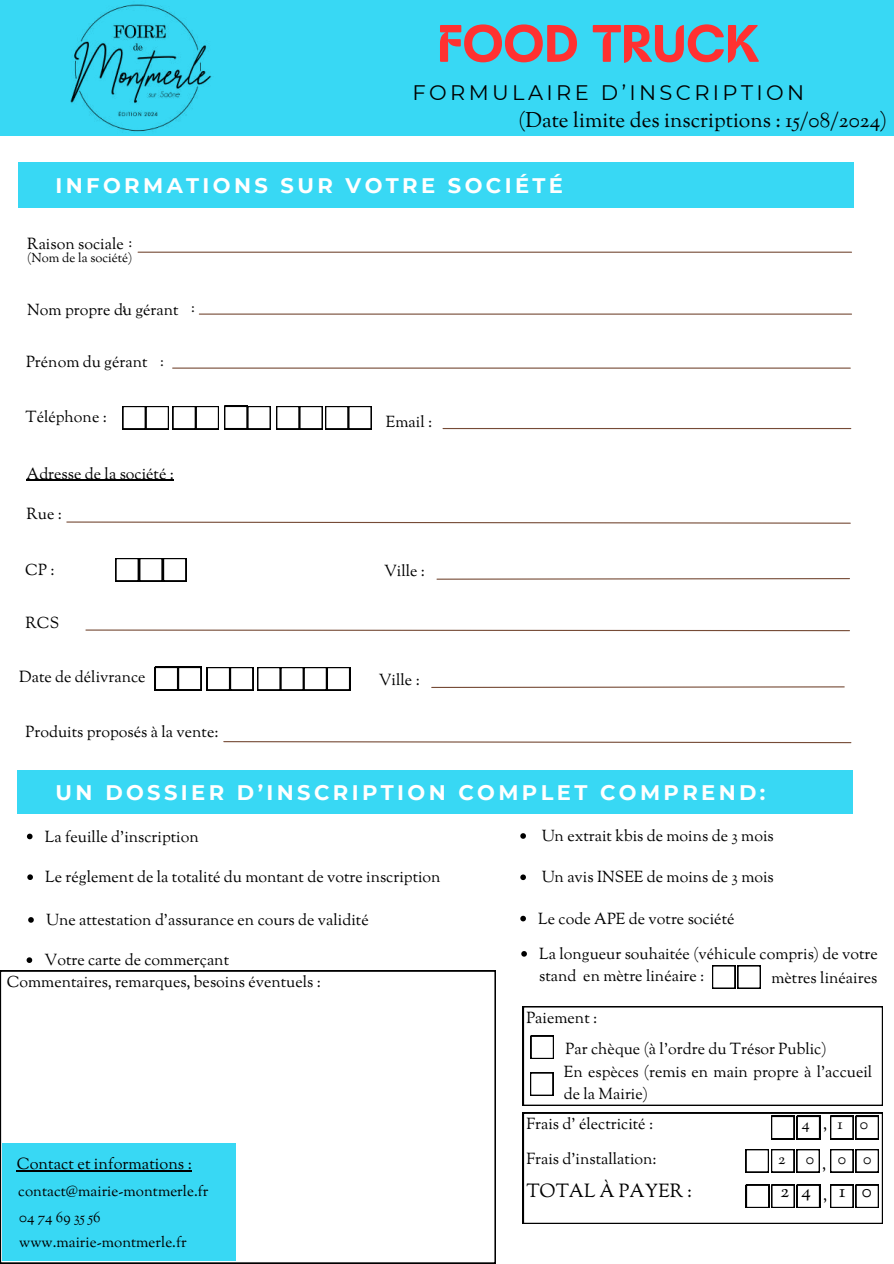
<style>
.page{position:relative;width:894px;height:1264px;background:#fff}
.page>*{position:absolute;margin:0;border:0;box-sizing:border-box;transform-origin:0 0}
.t1{font:700 54.15px "Batangas";color:#ff3131}
.t2{font:700 21px "Montserrat";letter-spacing:.16em;color:#fff}
.t3{font:21px "Sorts Mill Goudy";color:#000}
.t4{font:21px "Montserrat";letter-spacing:.16em;color:#000}
.t5{font:18.9px "Sorts Mill Goudy";color:#000}
.t6{font:16.2px "Sorts Mill Goudy";color:#000}
.t7{font:15.9px/22.5px "Sorts Mill Goudy";color:#000}
.t8{font:15px/26.4px "Sorts Mill Goudy";color:#000}
.t9{font:14.7px "Sorts Mill Goudy";color:#000}
.t10{font:12.9px "Sorts Mill Goudy";color:#000}
.s1{font-size:14.7px}
</style>
<div class="page">
<div style="left:18px;top:770px;width:835px;height:43px;background:#38d8f4"></div>
<svg style="left:0;top:970px;width:495px;height:293px"></svg>
<div style="left:2px;top:1143px;width:234px;height:117px;background:#38d8f4"></div>
<div style="left:0;top:0;width:893px;height:135px;background:#38d8f4"></div>
<svg style="left:85px;top:629px;width:765px;height:2px;background:#b39c90"></svg>
<hr style="left:199px;top:313px;width:652px;height:2px;background:#764b36">
<svg style="left:122px;top:406px;width:148px;height:23px"></svg>
<hr style="left:443px;top:428px;width:407px;height:1px;background:#764b36">
<svg style="left:66px;top:521px;width:785px;height:3px"></svg>
<svg style="left:436px;top:578px;width:414px;height:2px"></svg>
<svg style="left:115px;top:558px;width:71px;height:23px"></svg>
<svg style="left:155px;top:667px;width:46px;height:23px"></svg>
<svg style="left:207px;top:667px;width:143px;height:23px"></svg>
<svg style="left:431px;top:686px;width:414px;height:2px"></svg>
<div style="left:18px;top:162px;width:835px;height:46px;background:#38d8f4"></div>
<svg style="left:523px;top:1112px;width:359px;height:111px"></svg>
<svg style="left:223px;top:741px;width:628px;height:2px"></svg>
<hr style="left:138px;top:252px;width:713px;height:1px;background:#764b36">
<hr style="left:173px;top:367px;width:677px;height:1px;background:#764b36">
<img style="left:60px;top:4px;width:156px;height:132px">
<svg style="left:523px;top:1006px;width:359px;height:99px"></svg>
<svg style="left:521px;top:951px;width:5px;height:5px"></svg>
<svg style="left:712px;top:965px;width:48px;height:23px"></svg>
<svg style="left:27px;top:833px;width:6px;height:6px"></svg>
<hr style="left:17px;top:1170px;width:175px;height:1px;background:#000">
<hr style="left:26px;top:480px;width:148px;height:1px;background:#000">
<svg style="left:27px;top:874px;width:6px;height:6px"></svg>
<svg style="left:520px;top:833px;width:6px;height:5px"></svg>
<svg style="left:520px;top:874px;width:6px;height:6px"></svg>
<svg style="left:520px;top:915px;width:6px;height:6px"></svg>
<svg style="left:28px;top:917px;width:6px;height:5px"></svg>
<svg style="left:27px;top:957px;width:5px;height:6px"></svg>
<svg style="left:276px;top:406px;width:95px;height:23px"></svg>
<h1 class="t1" style="left:437px;top:11px;width:323px">FOOD TRUCK</h1>
<h2 class="t4" style="left:412px;top:79px;width:393px">FORMULAIRE D’INSCRIPTION</h2>
<h2 class="t3" style="left:518px;top:107px;width:370px">(Date limite des inscriptions : 15/08/2024)</h2>
<h2 class="t2" style="left:56px;top:172px;width:509px">INFORMATIONS SUR VOTRE SOCIÉTÉ</h2>
<p class="t7" style="left:27px;top:234px;width:106px">Raison sociale <span class="s1">:</span></p>
<p class="t10" style="left:27px;top:249px;width:107px">(Nom de la société)</p>
<p class="t7" style="left:27px;top:299px;width:153px">Nom propre du gérant</p>
<p class="t7" style="left:26px;top:352px;width:123px">Prénom du gérant</p>
<p class="t9" style="left:122px;top:298px;width:5px">:</p>
<p class="t9" style="left:160px;top:351px;width:5px">:</p>
<p class="t9" style="left:191px;top:297px;width:5px">:</p>
<p class="t7" style="left:26px;top:407px;width:83px">Téléphone :</p>
<p class="t7" style="left:26px;top:463px;width:149px">Adresse de la société :</p>
<p class="t7" style="left:26px;top:504px;width:37px">Rue :</p>
<p class="t7" style="left:386px;top:411px;width:48px">Email :</p>
<p class="t7" style="left:25px;top:560px;width:31px">CP:</p>
<p class="t7" style="left:384px;top:560px;width:42px">Ville :</p>
<p class="t7" style="left:26px;top:613px;width:35px">RCS</p>
<p class="t7" style="left:19px;top:667px;width:128px">Date de délivrance</p>
<p class="t7" style="left:26px;top:722px;width:194px">Produits proposés à la vente:</p>
<p class="t7" style="left:378px;top:670px;width:42px">Ville :</p>
<h2 class="t2" style="left:56px;top:779px;width:711px">UN DOSSIER D’INSCRIPTION COMPLET COMPREND:</h2>
<p class="t7" style="left:45px;top:826px;width:155px">La feuille d’inscription</p>
<p class="t7" style="left:541px;top:826px;width:233px">Un extrait kbis de moins de 3 mois</p>
<p class="t7" style="left:45px;top:867px;width:397px">Le réglement de la totalité du montant de votre inscription</p>
<p class="t7" style="left:541px;top:867px;width:233px">Un avis INSEE de moins de 3 mois</p>
<p class="t7" style="left:46px;top:909px;width:324px">Une attestation d’assurance en cours de validité</p>
<p class="t7" style="left:538px;top:908px;width:198px">Le code APE de votre société</p>
<p class="t7" style="left:45px;top:950px;width:186px">Votre carte de commerçant</p>
<p class="t7" style="left:539px;top:943px;width:340px">La longueur souhaitée (véhicule compris) de votre stand en mètre linéaire :</p>
<p class="t7" style="left:771px;top:967px;width:107px">mètres linéaires</p>
<p class="t7" style="left:7px;top:971px;width:315px">Commentaires, remarques, besoins éventuels :</p>
<p class="t7" style="left:526px;top:1007px;width:72px">Paiement :</p>
<p class="t6" style="left:17px;top:1153px;width:177px">Contact et informations :</p>
<p class="t8" style="left:18px;top:1178px;width:192px">contact@mairie-montmerle.fr<br>04 74 69 35 56</p>
<p class="t8" style="left:19px;top:1229px;width:169px">www.mairie-montmerle.fr</p>
<p class="t7" style="left:563px;top:1038px;width:310px;line-height:23.5px">Par chèque (à l’ordre du Trésor Public)<br>En espèces (remis en main propre à l’accueil</p>
<p class="t7" style="left:563px;top:1083px;width:86px">de la Mairie)</p>
<p class="t7" style="left:526px;top:1113px;width:128px">Frais d’ électricité :</p>
<p class="t7" style="left:801px;top:1113px;width:68px">4,1 0</p>
<p class="t7" style="left:526px;top:1148px;width:132px">Frais d’installation:</p>
<p class="t7" style="left:778px;top:1148px;width:9px">2</p>
<p class="t7" style="left:805px;top:1148px;width:10px">0</p>
<p class="t7" style="left:837px;top:1148px;width:35px">0 0</p>
<p class="t5" style="left:526px;top:1178px;width:167px">TOTAL À PAYER :</p>
<p class="t5" style="left:780px;top:1178px;width:32px">2 4</p>
<p class="t5" style="left:838px;top:1178px;width:34px">1 0</p>
<p class="t7" style="left:822px;top:1149px;width:6px;line-height:31.2px">, ,</p>
</div>
